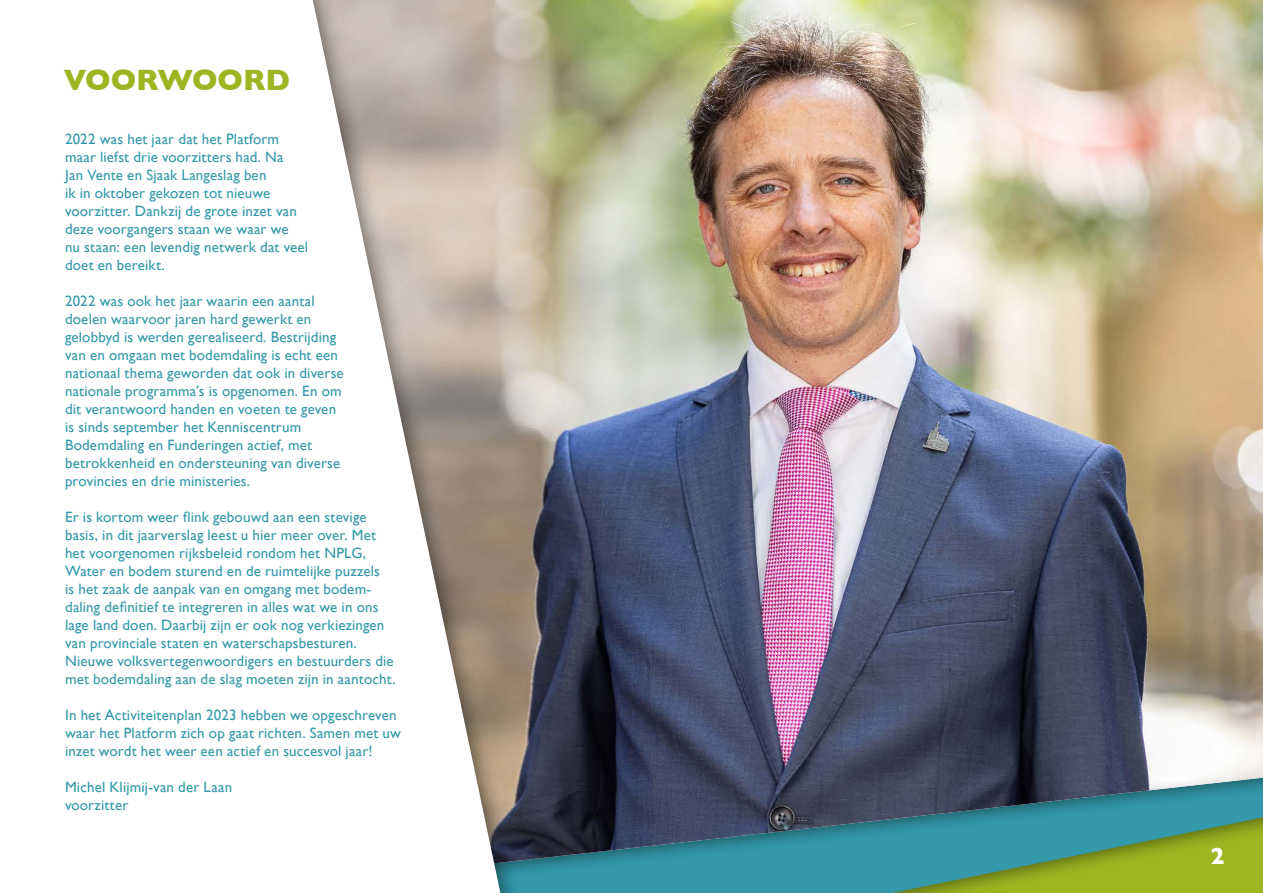
<style>
.page{position:relative;width:1263px;height:893px;background:#fff}
.page>*{position:absolute;margin:0;border:0;box-sizing:border-box;transform-origin:0 0}
.t1{font:700 30px "Gill Sans";letter-spacing:-.005em;color:#9cb521}
.t2{font:700 23.7px "Gill Sans";color:#fff}
.t3{font:15px/18px "Gill Sans";letter-spacing:.01em;color:#3399ab}
</style>
<div class="page">
<img style="left:530px;top:0;width:733px;height:893px">
<div style="left:0;top:0;width:530px;height:893px;background:#000;opacity:.54"></div>
<svg style="left:0;top:0;width:500px;height:893px"></svg>
<h1 class="t1" style="left:64px;top:56px;width:228px">VOORWOORD</h1>
<p class="t3" style="left:65px;top:130px;width:245px">2022 was het jaar dat het Platform maar liefst drie voorzitters had. Na<br>Jan Vente en Sjaak Langeslag ben<br>ik in oktober gekozen tot nieuwe voorzitter. Dankzij de grote inzet van deze voorgangers staan we waar we<br>nu staan: een levendig netwerk dat veel doet en bereikt.</p>
<p class="t3" style="left:65px;top:292px;width:280px">2022 was ook het jaar waarin een aantal doelen waarvoor jaren hard gewerkt en gelobbyd is werden gerealiseerd. Bestrijding van en omgaan met bodemdaling is echt een nationaal thema geworden dat ook in diverse nationale programma’s is opgenomen. En om dit verantwoord handen en voeten te geven is sinds september het Kenniscentrum Bodemdaling en Funderingen actief, met betrokkenheid en ondersteuning van diverse provincies en drie ministeries.</p>
<p class="t3" style="left:65px;top:508px;width:332px">Er is kortom weer flink gebouwd aan een stevige basis, in dit jaarverslag leest u hier meer over. Met het voorgenomen rijksbeleid rondom het NPLG, Water en bodem sturend en de ruimtelijke puzzels<br>is het zaak de aanpak van en omgang met bodem&shy;daling definitief te integreren in alles wat we in ons lage land doen. Daarbij zijn er ook nog verkiezingen van provinciale staten en waterschapsbesturen.<br>Nieuwe volksvertegenwoordigers en bestuurders die met bodemdaling aan de slag moeten zijn in aantocht.</p>
<p class="t3" style="left:65px;top:706px;width:337px">In het Activiteitenplan 2023 hebben we opgeschreven waar het Platform zich op gaat richten. Samen met uw inzet wordt het weer een actief en succesvol jaar!</p>
<p class="t3" style="left:65px;top:778px;width:169px">Michel Klijmij-van der Laan voorzitter</p>
<h2 class="t2" style="left:1210px;top:837px;width:16px">2</h2>
</div>
